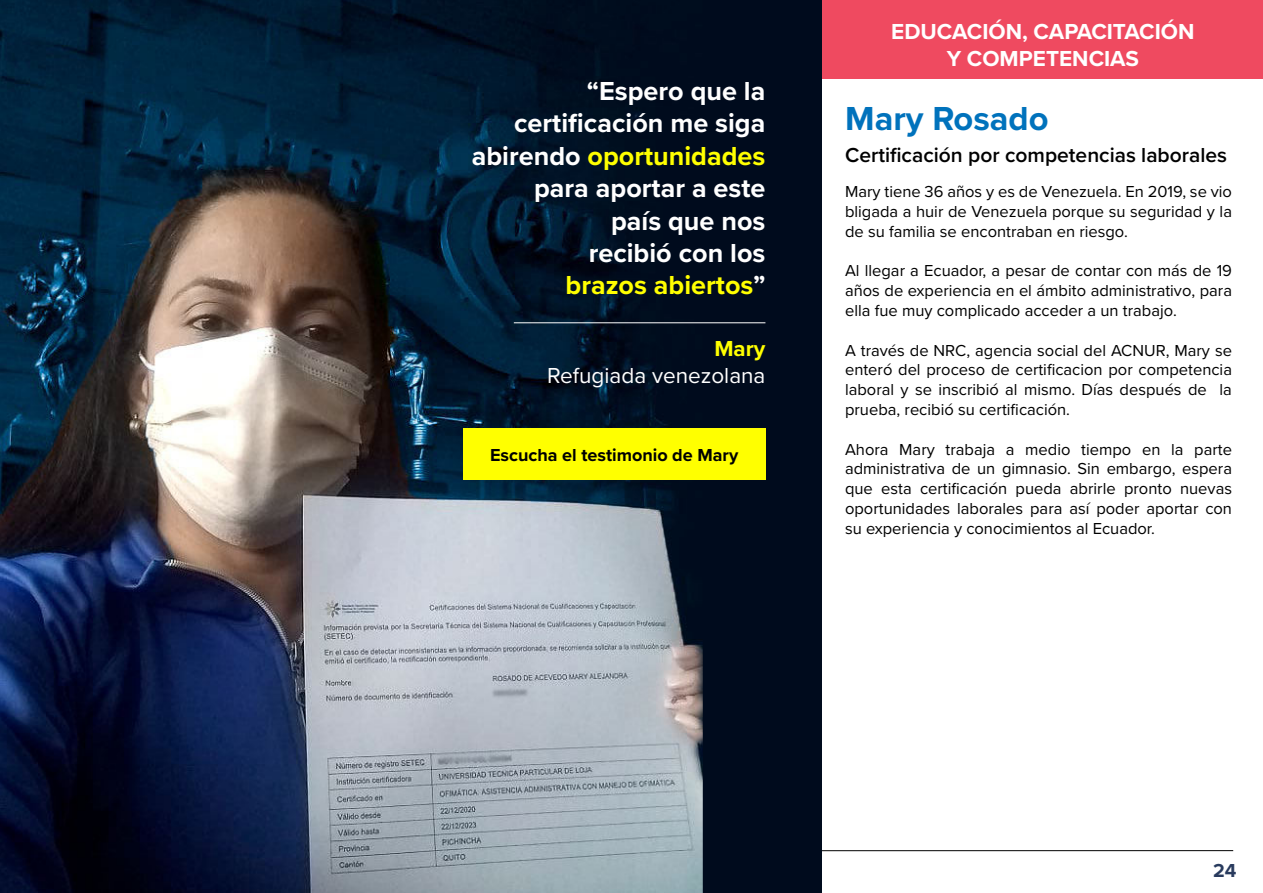
<style>
.page{position:relative;width:1263px;height:893px;background:#fff}
.page>*{position:absolute;margin:0;border:0;box-sizing:border-box;transform-origin:0 0}
.t1{font:700 34.5px "Proxima Nova";color:#0072bc}
.t2{font:700 27px/32.4px "Proxima Nova";color:#fff;text-align:right}
.t3{font:700 22.5px/27px "Proxima Nova";color:#fff;text-align:center}
.t4{font:22.5px "Proxima Nova";color:#fff}
.t5{font:700 22.5px "Proxima Nova";color:#ff0}
.t6{font:600 21px "Proxima Nova";color:#000}
.t7{font:700 19.5px "Proxima Nova";color:#293b5e}
.t8{font:700 18px "Proxima Nova";color:#000}
.t9{font:16.5px/19.8px "Proxima Nova";color:#000;text-align:justify}
.s1{color:#ff0}
</style>
<div class="page">
<hr style="left:32px;top:850px;width:1201px;height:1px;background:#000">
<div style="left:821px;top:0;width:442px;height:79px;background:#ef4a60"></div>
<img style="left:0;top:0;width:821px;height:893px">
<hr style="left:514px;top:322px;width:251px;height:1px;background:#fff">
<div style="left:463px;top:428px;width:302px;height:52px;background:#ff0"></div>
<h2 class="t2" style="left:472px;top:75px;width:295px">“Espero que la certificación me siga abirendo <span class="s1">oportunidades </span>para aportar a este<br>país que nos<br>recibió con los<br><span class="s1">brazos abiertos</span>”</h2>
<h3 class="t5" style="left:714px;top:336px;width:53px">Mary</h3>
<h3 class="t4" style="left:547px;top:366px;width:220px">Refugiada venezolana</h3>
<p class="t8" style="left:490px;top:448px;width:250px">Escucha el testimonio de Mary</p>
<h3 class="t3" style="left:891px;top:17px;width:305px">EDUCACIÓN, CAPACITACIÓN<br>Y COMPETENCIAS</h3>
<h1 class="t1" style="left:845px;top:100px;width:205px">Mary Rosado</h1>
<p class="t6" style="left:845px;top:146px;width:383px">Certificación por competencias laborales</p>
<p class="t9" style="left:845px;top:182px;width:388px">Mary tiene 36 años y es de Venezuela. En 2019, se vio bligada a huir de Venezuela porque su seguridad y la de su familia se encontraban en riesgo.</p>
<p class="t9" style="left:845px;top:261px;width:388px">Al llegar a Ecuador, a pesar de contar con más de 19 años de experiencia en el ámbito administrativo, para ella fue muy complicado acceder a un trabajo.</p>
<p class="t9" style="left:845px;top:340px;width:388px">A través de NRC, agencia social del ACNUR, Mary se enteró del proceso de certificacion por competencia laboral y se inscribió al mismo. Días después de la prueba, recibió su certificación.</p>
<p class="t9" style="left:845px;top:439px;width:388px">Ahora Mary trabaja a medio tiempo en la parte administrativa de un gimnasio. Sin embargo, espera que esta certificación pueda abrirle pronto nuevas oportunidades laborales para así poder aportar con su experiencia y conocimientos al Ecuador.</p>
<p class="t7" style="left:1213px;top:860px;width:25px">24</p>
</div>
